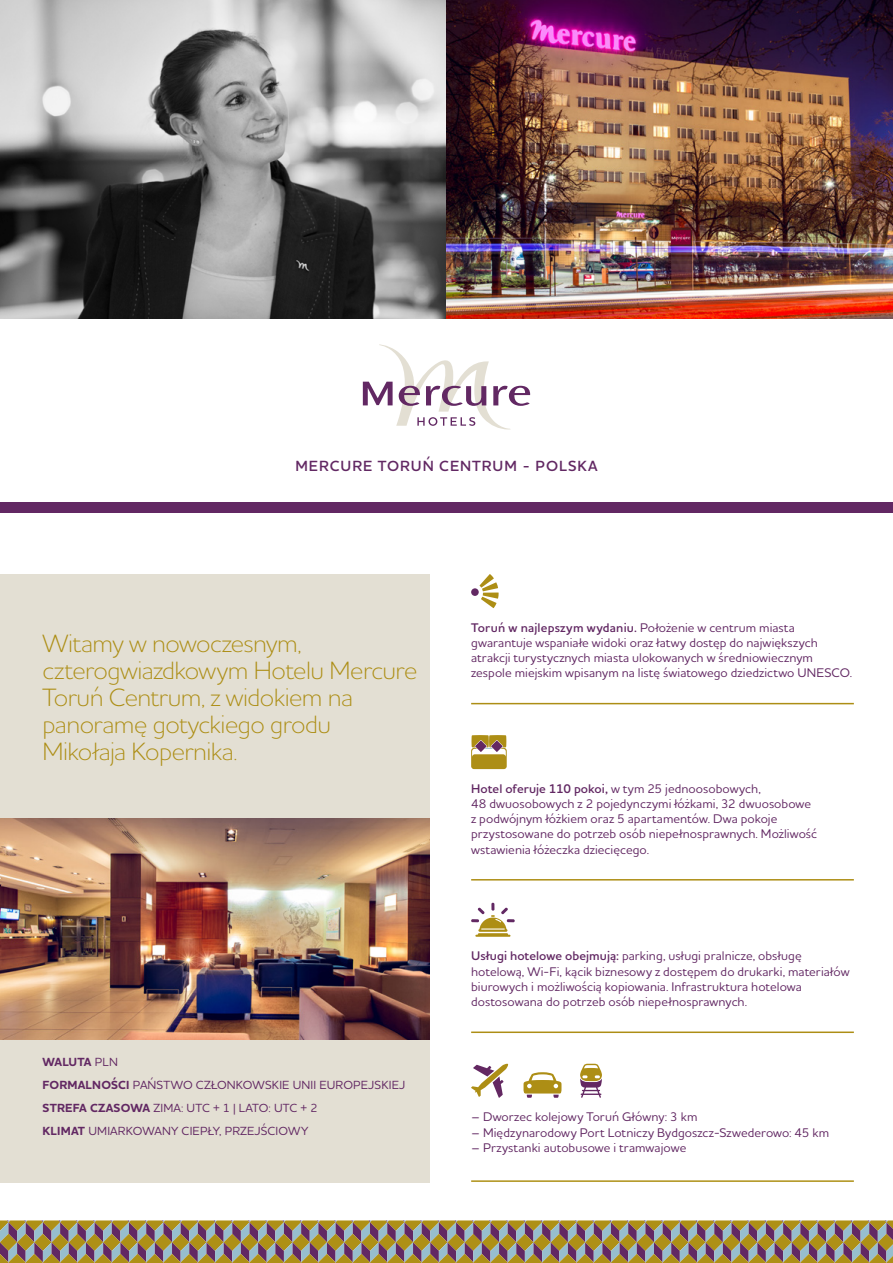
<style>
.page{position:relative;width:893px;height:1263px;background:#fff}
.page>*{position:absolute;margin:0;border:0;box-sizing:border-box;transform-origin:0 0}
.t1{font:300 25.5px/27px "Houschka Alt Pro";letter-spacing:-.02em;color:#ad8e15}
.t2{font:600 15px "Houschka Alt Pro";letter-spacing:.065em;color:#622863}
.t3{font:500 12.75px/15.1px "Houschka Alt Pro";letter-spacing:.005em;color:#622863}
.t4{font:500 12px/23px "Houschka Alt Pro";letter-spacing:.015em;color:#622863}
.s1{font-weight:700}
.s2{font-weight:600}
</style>
<div class="page">
<img style="left:0;top:0;width:893px;height:319px">
<svg style="left:363px;top:344px;width:167px;height:85px"></svg>
<div style="left:0;top:502px;width:893px;height:10px;background:#622863"></div>
<hr style="left:471px;top:703px;width:383px;height:1px;background:#ad8e15">
<hr style="left:471px;top:879px;width:383px;height:1px;background:#ad8e15">
<hr style="left:471px;top:1031px;width:383px;height:2px;background:#ad8e15">
<svg style="left:480px;top:574px;width:19px;height:34px"></svg>
<div style="left:471px;top:588px;width:8px;height:8px;background:#622863;border-radius:50%"></div>
<svg style="left:471px;top:735px;width:36px;height:34px"></svg>
<svg style="left:471px;top:903px;width:44px;height:34px"></svg>
<svg style="left:471px;top:1063px;width:38px;height:35px"></svg>
<svg style="left:523px;top:1072px;width:38px;height:26px"></svg>
<svg style="left:580px;top:1064px;width:22px;height:34px"></svg>
<svg style="left:0;top:1220px;width:893px;height:43px;background:#978563"></svg>
<div style="left:0;top:574px;width:429px;height:608px;background:#e3dfd3"></div>
<hr style="left:471px;top:1180px;width:383px;height:2px;background:#ae9016">
<img style="left:0;top:819px;width:429px;height:221px">
<p class="t2" style="left:295px;top:456px;width:304px">MERCURE TORUŃ CENTRUM - POLSKA</p>
<h1 class="t1" style="left:43px;top:629px;width:376px">Witamy w nowoczesnym, czterogwiazdkowym Hotelu Mercure<br>Toruń Centrum, z widokiem na panoramę gotyckiego grodu<br>Mikołaja Kopernika.</h1>
<p class="t4" style="left:43px;top:1050px;width:364px"><span class="s1">WALUTA</span> PLN<br><span class="s1">FORMALNOŚCI</span> PAŃSTWO CZŁONKOWSKIE UNII EUROPEJSKIEJ <span class="s1">STREFA CZASOWA</span> ZIMA: UTC + 1 | LATO: UTC + 2<br><span class="s1">KLIMAT</span> UMIARKOWANY CIEPŁY, PRZEJŚCIOWY</p>
<p class="t3" style="left:471px;top:619px;width:382px"><span class="s2">Toruń w najlepszym wydaniu.</span> Położenie w centrum miasta gwarantuje wspaniałe widoki oraz łatwy dostęp do największych atrakcji turystycznych miasta ulokowanych w średniowiecznym zespole miejskim wpisanym na listę światowego dziedzictwo UNESCO.</p>
<p class="t3" style="left:471px;top:780px;width:348px"><span class="s2">Hotel oferuje 110 pokoi,</span> w tym 25 jednoosobowych,<br>48 dwuosobowych z 2 pojedynczymi łóżkami, 32 dwuosobowe z podwójnym łóżkiem oraz 5 apartamentów. Dwa pokoje przystosowane do potrzeb osób niepełnosprawnych. Możliwość wstawienia łóżeczka dziecięcego.</p>
<p class="t3" style="left:471px;top:948px;width:380px"><span class="s2">Usługi hotelowe obejmują:</span> parking, usługi pralnicze, obsługę hotelową, Wi-Fi, kącik biznesowy z dostępem do drukarki, materiałów biurowych i możliwością kopiowania. Infrastruktura hotelowa dostosowana do potrzeb osób niepełnosprawnych.</p>
<p class="t3" style="left:471px;top:1109px;width:228px">– Dworzec kolejowy Toruń Główny: 3 km</p>
<p class="t3" style="left:471px;top:1124px;width:360px">– Międzynarodowy Port Lotniczy Bydgoszcz-Szwederowo: 45 km</p>
<p class="t3" style="left:471px;top:1139px;width:217px">– Przystanki autobusowe i tramwajowe</p>
</div>
